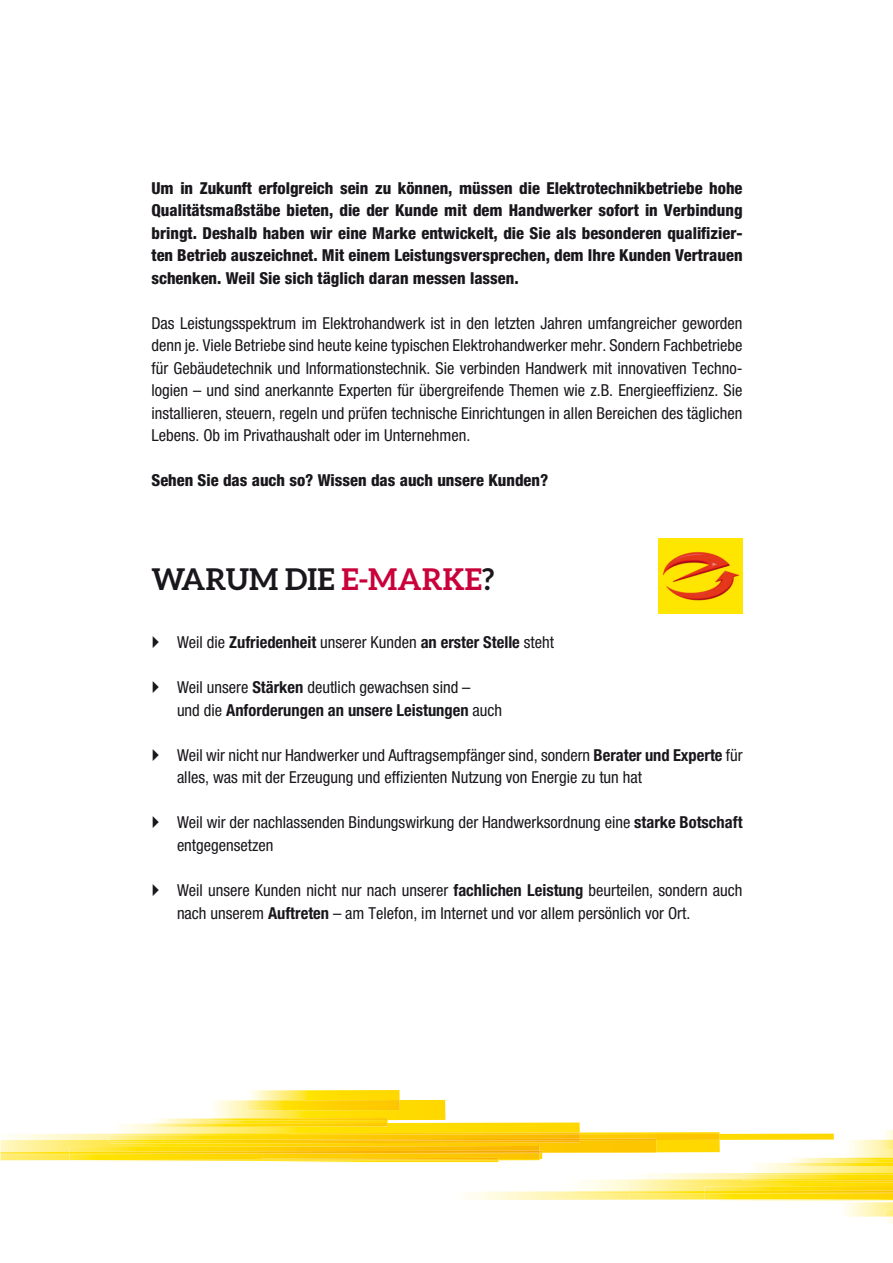
<style>
.page{position:relative;width:893px;height:1263px;background:#fff}
.page>*{position:absolute;margin:0;border:0;box-sizing:border-box;transform-origin:0 0}
.t1{font:700 30px "Aleo";color:#1a171c}
.t2{font:condensed 16.5px/22.5px "Helvetica Neue";color:#1a171c}
.t3{font:800 condensed 16.5px/22.5px "Helvetica Neue";color:#1a171c;text-align:justify}
.t4{font:700 condensed 16.5px "Helvetica Neue";color:#1a171c}
.s1{color:#ca003a}
.s2{font-weight:400}
.s3{font-weight:700}
</style>
<div class="page">
<img style="left:658px;top:538px;width:84px;height:75px">
<svg style="left:250px;top:1090px;width:150px;height:10px"></svg>
<svg style="left:1px;top:1100px;width:892px;height:124px"></svg>
<img style="left:262px;top:1158px;width:236px;height:3px">
<p class="t3" style="left:151px;top:176px;width:593px">Um in Zukunft erfolgreich sein zu können, müssen die Elektrotechnikbetriebe hohe Qualitätsmaßstäbe bieten, die der Kunde mit dem Handwerker sofort in Verbindung bringt. Deshalb haben wir eine Marke entwickelt, die Sie als besonderen qualifizier&shy;ten Betrieb auszeichnet. Mit einem Leistungsversprechen, dem Ihre Kunden Vertrauen schenken. Weil Sie sich täglich daran messen lassen.</p>
<p class="t2" style="left:151px;top:312px;width:593px;text-align:justify">Das Leistungsspektrum im Elektrohandwerk ist in den letzten Jahren umfangreicher geworden denn je. Viele Betriebe sind heute keine typischen Elektrohandwerker mehr. Sondern Fachbetriebe für Gebäudetechnik und Informationstechnik. Sie verbinden Handwerk mit innovativen Techno&shy;logien – und sind anerkannte Experten für übergreifende Themen wie z.B. Energieeffizienz. Sie installieren, steuern, regeln und prüfen technische Einrichtungen in allen Bereichen des täglichen Lebens. Ob im Privathaushalt oder im Unternehmen.</p>
<p class="t3" style="left:151px;top:469px;width:398px">Sehen Sie das auch so? Wissen das auch unsere Kunden?</p>
<p class="t1" style="left:151px;top:562px;width:345px">WARUM DIE <span class="s1">E-MARKE</span>?</p>
<p class="t4" style="left:177px;top:633px;width:379px"><span class="s2">Weil die</span> Zufriedenheit <span class="s2">unserer Kunden</span> an erster Stelle <span class="s2">steht</span></p>
<p class="t2" style="left:177px;top:676px;width:327px">Weil unsere <span class="s3">Stärken</span> deutlich gewachsen sind –<br>und die <span class="s3">Anforderungen an unsere Leistungen</span> auch</p>
<p class="t2" style="left:177px;top:744px;width:567px">Weil wir nicht nur Handwerker und Auftragsempfänger sind, sondern <span class="s3">Berater und Experte</span> für alles, was mit der Erzeugung und effizienten Nutzung von Energie zu tun hat</p>
<p class="t2" style="left:177px;top:811px;width:567px">Weil wir der nachlassenden Bindungswirkung der Handwerksordnung eine <span class="s3">starke Botschaft </span>entgegensetzen</p>
<p class="t2" style="left:177px;top:879px;width:567px">Weil unsere Kunden nicht nur nach unserer <span class="s3">fachlichen Leistung</span> beurteilen, sondern auch nach unserem <span class="s3">Auftreten</span> – am Telefon, im Internet und vor allem persönlich vor Ort.</p>
</div>
